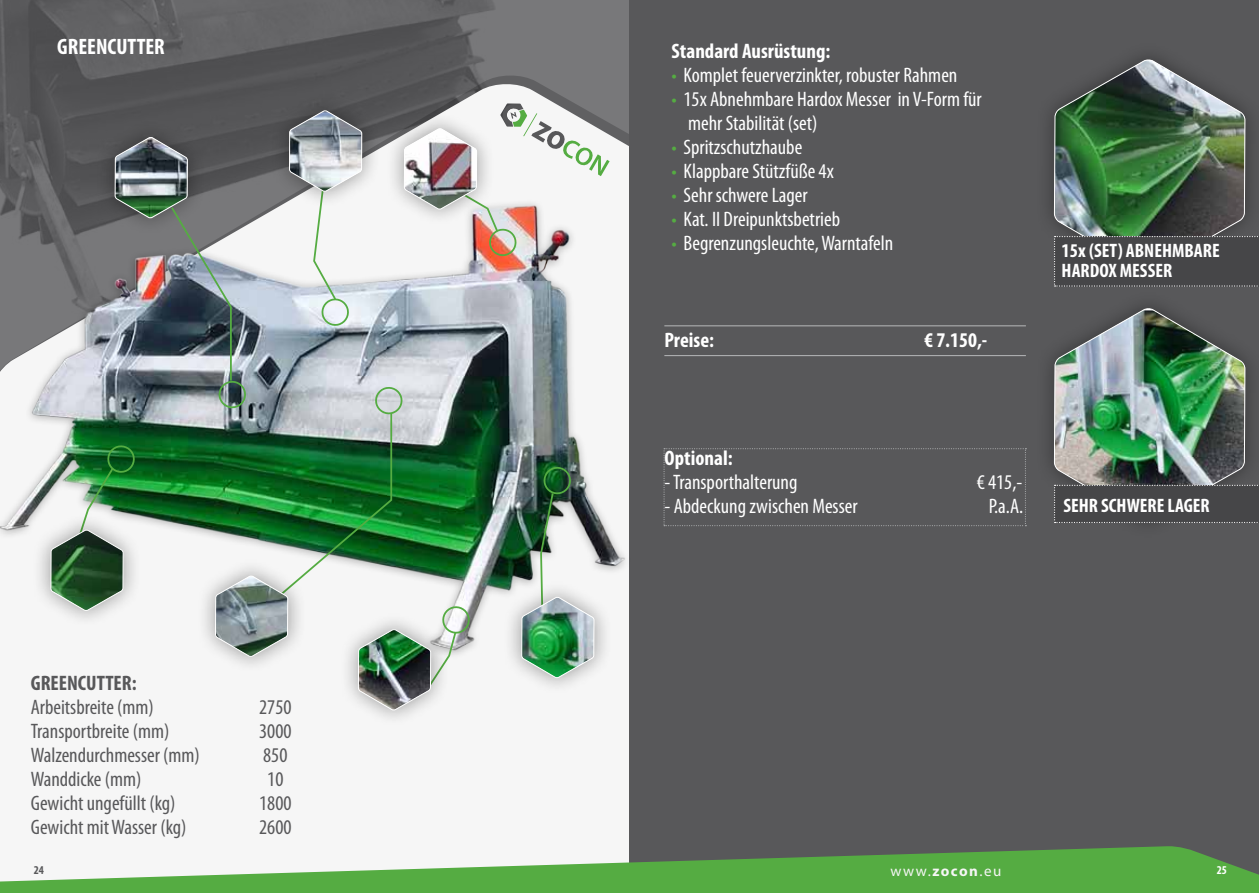
<style>
.page{position:relative;width:1259px;height:893px;background:#fff}
.page>*{position:absolute;margin:0;border:0;box-sizing:border-box;transform-origin:0 0}
.t1{font:700 condensed 22.35px "Myriad Pro";color:#fff}
.t2{font:condensed 21px/24px "Myriad Pro";color:#fff}
.t3{font:condensed 21px "Myriad Pro";color:#58585a}
.t4{font:700 condensed 21px "Myriad Pro";color:#fff}
.t5{font:700 condensed 21px "Myriad Pro";color:#58585a}
.t6{font:700 condensed 19.5px/19.5px "Myriad Pro";color:#fff}
.t7{font:15px "Myriad Pro";color:#f6f6f6}
.t8{font:700 condensed 12px "Myriad Pro";color:#58585a}
.t9{font:700 condensed 12px "Myriad Pro";color:#fff}
.s1{color:#55ac42}
.s2{font-weight:700}
</style>
<div class="page">
<img style="left:0;top:0;width:629px;height:73px">
<svg style="left:0;top:82px;width:629px;height:106px;fill:#5f5f61"></svg>
<div style="left:629px;top:0;width:630px;height:893px;background:#58585a"></div>
<svg style="left:0;top:846px;width:1259px;height:47px;fill:#55ac42"></svg>
<img style="left:0;top:188px;width:665px;height:386px">
<div style="left:32px;top:512px;width:110px;height:116px;background:#000;opacity:.4"></div>
<div style="left:503px;top:579px;width:110px;height:117px;background:#f6f6f6"></div>
<img style="left:50px;top:0;width:559px;height:879px">
<svg style="left:663px;top:448px;width:363px;height:78px"></svg>
<img style="left:1054px;top:60px;width:205px;height:227px">
<img style="left:1054px;top:308px;width:205px;height:215px">
<hr style="left:664px;top:325px;width:362px;height:1px;background:#b1b3b4">
<hr style="left:664px;top:355px;width:362px;height:1px;background:#b1b3b4">
<p class="t1" style="left:57px;top:33px;width:109px">GREENCUTTER</p>
<p class="t5" style="left:31px;top:669px;width:107px">GREENCUTTER:</p>
<p class="t3" style="left:31px;top:694px;width:125px">Arbeitsbreite (mm)</p>
<p class="t3" style="left:259px;top:694px;width:34px">2750</p>
<p class="t3" style="left:31px;top:718px;width:140px">Transportbreite (mm)</p>
<p class="t3" style="left:259px;top:718px;width:34px">3000</p>
<p class="t3" style="left:31px;top:742px;width:171px">Walzendurchmesser (mm)</p>
<p class="t3" style="left:263px;top:742px;width:26px">850</p>
<p class="t3" style="left:31px;top:766px;width:112px">Wanddicke (mm)</p>
<p class="t3" style="left:267px;top:766px;width:18px">10</p>
<p class="t3" style="left:31px;top:790px;width:146px">Gewicht ungefüllt (kg)</p>
<p class="t3" style="left:259px;top:790px;width:34px">1800</p>
<p class="t3" style="left:31px;top:814px;width:157px">Gewicht mit Wasser (kg)</p>
<p class="t3" style="left:259px;top:814px;width:34px">2600</p>
<p class="t4" style="left:671px;top:38px;width:160px">Standard Ausrüstung:</p>
<p class="t2" style="left:671px;top:63px;width:287px"><span class="s1">•</span> Komplet feuerverzinkter, robuster Rahmen</p>
<p class="t2" style="left:688px;top:87px;width:295px;text-indent:-16px"><span class="s1">•</span> 15x Abnehmbare Hardox Messer in V-Form für mehr Stabilität (set)</p>
<p class="t2" style="left:671px;top:135px;width:132px"><span class="s1">•</span> Spritzschutzhaube</p>
<p class="t2" style="left:671px;top:159px;width:164px"><span class="s1">•</span> Klappbare Stützfüße 4x</p>
<p class="t2" style="left:671px;top:183px;width:138px"><span class="s1">•</span> Sehr schwere Lager</p>
<p class="t2" style="left:671px;top:207px;width:170px"><span class="s1">•</span> Kat. II Dreipunktsbetrieb</p>
<p class="t2" style="left:671px;top:231px;width:223px"><span class="s1">•</span> Begrenzungsleuchte, Warntafeln</p>
<p class="t4" style="left:664px;top:327px;width:51px">Preise:</p>
<p class="t4" style="left:924px;top:327px;width:65px">€ 7.150,-</p>
<p class="t4" style="left:664px;top:445px;width:69px">Optional:</p>
<p class="t2" style="left:664px;top:470px;width:134px">- Transporthalterung</p>
<p class="t2" style="left:976px;top:470px;width:47px">€ 415,-</p>
<p class="t2" style="left:664px;top:494px;width:194px">- Abdeckung zwischen Messer</p>
<p class="t2" style="left:988px;top:494px;width:36px">P.a.A.</p>
<p class="t6" style="left:1061px;top:240px;width:160px">15x (SET) ABNEHMBARE<br>HARDOX MESSER</p>
<p class="t6" style="left:1063px;top:495px;width:148px">SEHR SCHWERE LAGER</p>
<p class="t8" style="left:34px;top:862px;width:12px">24</p>
<p class="t7" style="left:890px;top:862px;width:113px">www.<span class="s2">zocon</span>.eu</p>
<p class="t9" style="left:1216px;top:862px;width:12px">25</p>
</div>
